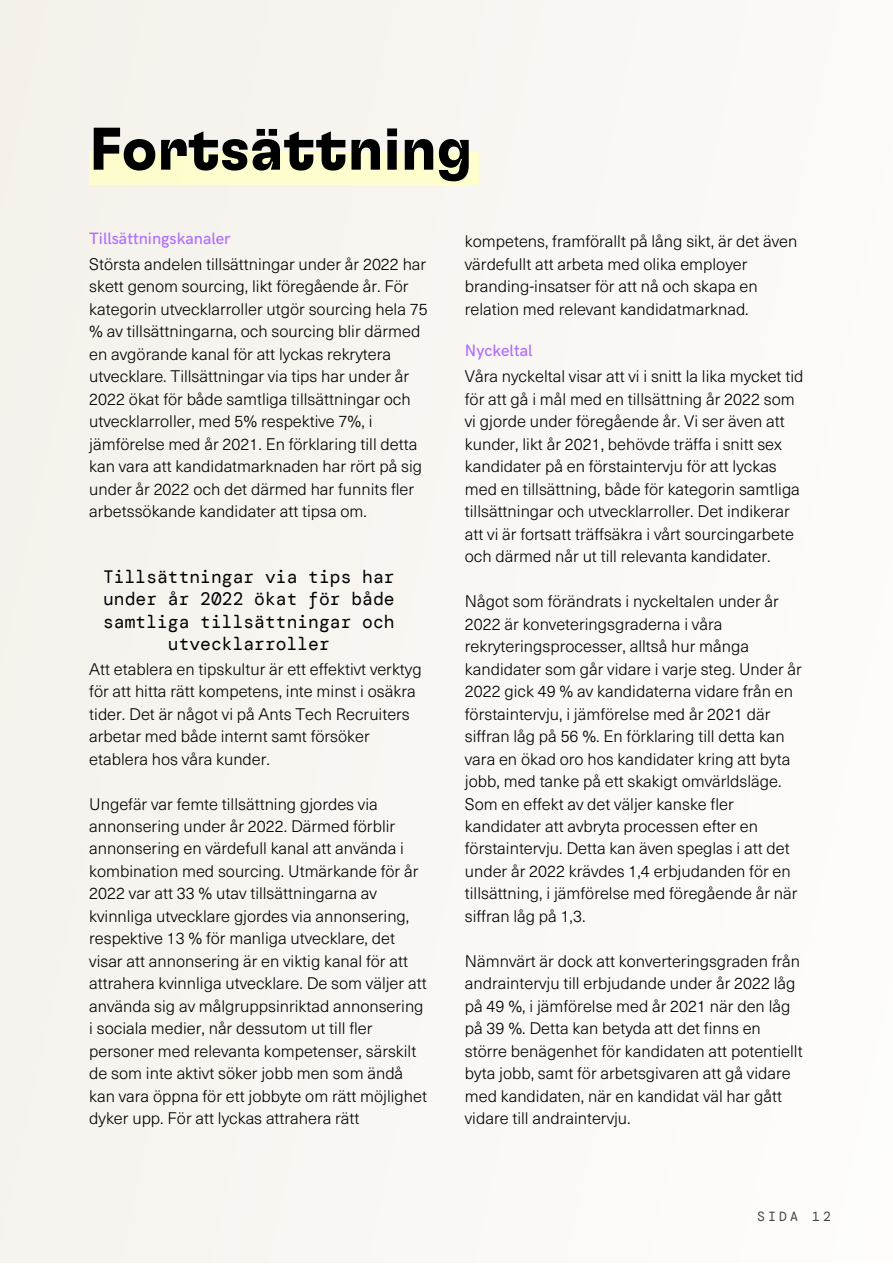
<style>
.page{position:relative;width:893px;height:1264px;background:#fff}
.page>*{position:absolute;margin:0;border:0;box-sizing:border-box;transform-origin:0 0}
.t1{font:700 60px "GT Flexa";color:#000}
.t2{font:18px/22.5px "DM Mono";color:#000;text-align:center}
.t3{font:300 16.5px/22.5px "Neue Haas Unica Pro";color:#000}
.t4{font:500 16.5px "HK Grotesk";color:#af70ff}
.t5{font:13.2px "DM Mono";letter-spacing:.23em;color:#444440}
</style>
<div class="page">
<div style="left:0;top:0;width:667px;height:1262px;background:#f8f5f1"></div>
<div style="left:89px;top:152px;width:389px;height:32px;background:#ffffc7"></div>
<h1 class="t1" style="left:89px;top:122px;width:385px">Fortsättning</h1>
<p class="t4" style="left:89px;top:229px;width:143px">Tillsättningskanaler</p>
<p class="t3" style="left:89px;top:251px;width:340px">Största andelen tillsättningar under år 2022 har skett genom sourcing, likt föregående år. För kategorin utvecklarroller utgör sourcing hela 75 % av tillsättningarna, och sourcing blir därmed en avgörande kanal för att lyckas rekrytera utvecklare. Tillsättningar via tips har under år 2022 ökat för både samtliga tillsättningar och utvecklarroller, med 5% respektive 7%, i jämförelse med år 2021. En förklaring till detta kan vara att kandidatmarknaden har rört på sig under år 2022 och det därmed har funnits fler arbetssökande kandidater att tipsa om.</p>
<p class="t2" style="left:103px;top:565px;width:293px">Tillsättningar via tips har under år 2022 ökat för både samtliga tillsättningar och utvecklarroller</p>
<p class="t3" style="left:89px;top:656px;width:334px">Att etablera en tipskultur är ett effektivt verktyg för att hitta rätt kompetens, inte minst i osäkra tider. Det är något vi på Ants Tech Recruiters arbetar med både internt samt försöker etablera hos våra kunder.</p>
<p class="t3" style="left:89px;top:791px;width:339px">Ungefär var femte tillsättning gjordes via annonsering under år 2022. Därmed förblir annonsering en värdefull kanal att använda i kombination med sourcing. Utmärkande för år 2022 var att 33 % utav tillsättningarna av kvinnliga utvecklare gjordes via annonsering, respektive 13 % för manliga utvecklare, det visar att annonsering är en viktig kanal för att attrahera kvinnliga utvecklare. De som väljer att använda sig av målgruppsinriktad annonsering i sociala medier, når dessutom ut till fler personer med relevanta kompetenser, särskilt de som inte aktivt söker jobb men som ändå kan vara öppna för ett jobbyte om rätt möjlighet dyker upp. För att lyckas attrahera rätt</p>
<p class="t3" style="left:465px;top:229px;width:334px">kompetens, framförallt på lång sikt, är det även värdefullt att arbeta med olika employer branding-insatser för att nå och skapa en relation med relevant kandidatmarknad.</p>
<p class="t4" style="left:465px;top:341px;width:69px">Nyckeltal</p>
<p class="t3" style="left:465px;top:364px;width:340px">Våra nyckeltal visar att vi i snitt la lika mycket tid för att gå i mål med en tillsättning år 2022 som vi gjorde under föregående år. Vi ser även att kunder, likt år 2021, behövde träffa i snitt sex kandidater på en förstaintervju för att lyckas med en tillsättning, både för kategorin samtliga tillsättningar och utvecklarroller. Det indikerar att vi är fortsatt träffsäkra i vårt sourcingarbete och därmed når ut till relevanta kandidater.</p>
<p class="t3" style="left:465px;top:589px;width:338px">Något som förändrats i nyckeltalen under år 2022 är konveteringsgraderna i våra rekryteringsprocesser, alltså hur många kandidater som går vidare i varje steg. Under år 2022 gick 49 % av kandidaterna vidare från en förstaintervju, i jämförelse med år 2021 där siffran låg på 56 %. En förklaring till detta kan vara en ökad oro hos kandidater kring att byta jobb, med tanke på ett skakigt omvärldsläge.<br>Som en effekt av det väljer kanske fler kandidater att avbryta processen efter en förstaintervju. Detta kan även speglas i att det under år 2022 krävdes 1,4 erbjudanden för en tillsättning, i jämförelse med föregående år när siffran låg på 1,3.</p>
<p class="t3" style="left:465px;top:948px;width:339px">Nämnvärt är dock att konverteringsgraden från andraintervju till erbjudande under år 2022 låg på 49 %, i jämförelse med år 2021 när den låg på 39 %. Detta kan betyda att det finns en större benägenhet för kandidaten att potentiellt byta jobb, samt för arbetsgivaren att gå vidare med kandidaten, när en kandidat väl har gått vidare till andraintervju.</p>
<p class="t5" style="left:757px;top:1207px;width:75px">SIDA 12</p>
</div>
